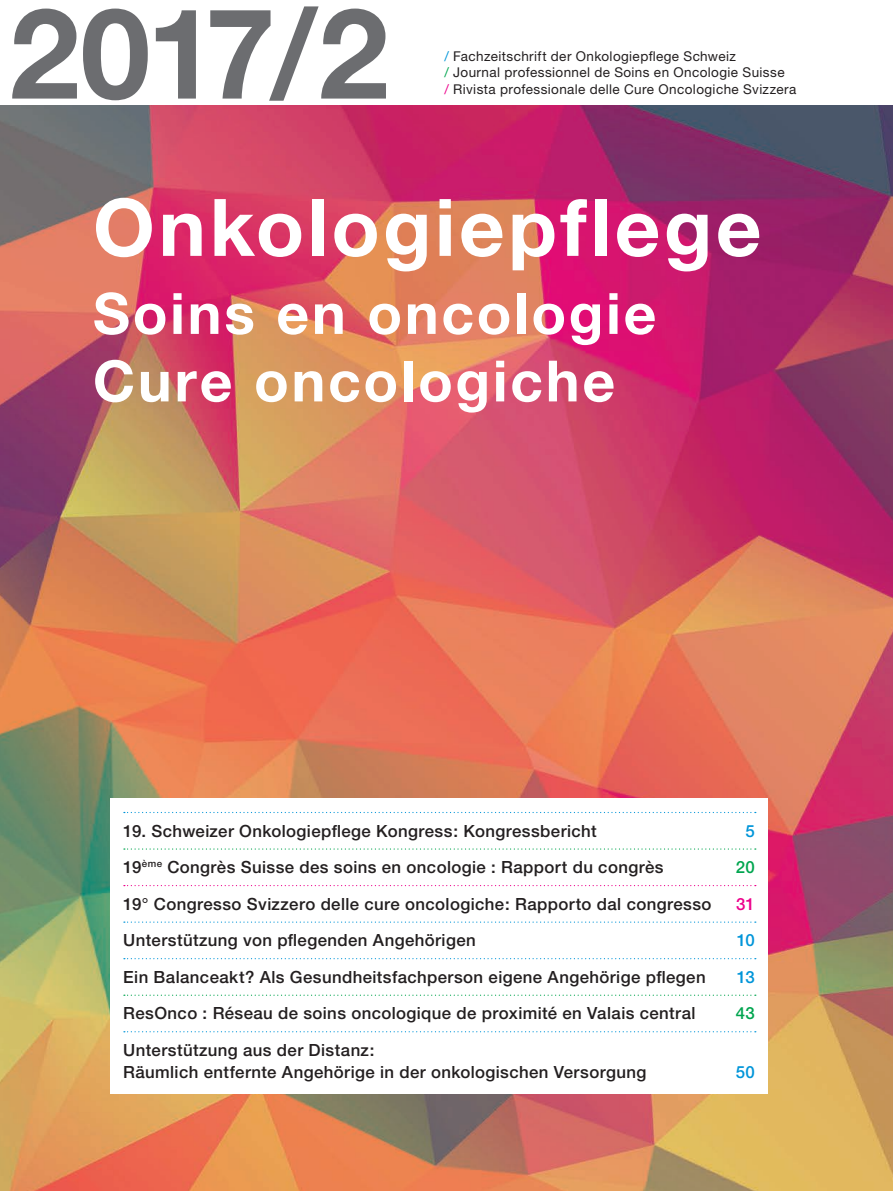
<style>
.page{position:relative;width:893px;height:1191px;background:#fff}
.page>*{position:absolute;margin:0;border:0;box-sizing:border-box;transform-origin:0 0}
.t1{font:700 126px "Helvetica Neue";color:#6c6d70}
.t2{font:700 79.5px "Helvetica Neue";letter-spacing:.045em;color:#fff}
.t3{font:700 57px/67.5px "Helvetica Neue";letter-spacing:.045em;color:#fff}
.t4{font:500 16.8px/22.5px "Helvetica Neue";letter-spacing:.025em;color:#231f20}
.t5{font:500 16.8px "Helvetica Neue";color:#0095d9}
.t6{font:500 16.8px "Helvetica Neue";color:#00a54f}
.t7{font:500 16.8px "Helvetica Neue";color:#ed028c}
.t8{font:13.5px/16.5px "Helvetica Neue";letter-spacing:.03em;color:#231f20}
.s1{color:#0095d9}
.s2{color:#00a54f}
.s3{color:#ed028c}
</style>
<div class="page">
<img style="left:0;top:106px;width:893px;height:1085px">
<div style="left:111px;top:798px;width:657px;height:295px;background:#fff"></div>
<svg style="left:124px;top:812px;width:632px;height:1px"></svg>
<svg style="left:124px;top:848px;width:632px;height:1px"></svg>
<svg style="left:124px;top:885px;width:632px;height:1px"></svg>
<svg style="left:124px;top:921px;width:632px;height:1px"></svg>
<svg style="left:124px;top:958px;width:632px;height:1px"></svg>
<svg style="left:124px;top:994px;width:632px;height:1px"></svg>
<svg style="left:124px;top:1031px;width:632px;height:1px"></svg>
<h1 class="t1" style="left:10px;top:-24px;width:381px">2017/2</h1>
<p class="t8" style="left:444px;top:47px;width:353px"><span class="s1">/</span> Fachzeitschrift der Onkologiepflege Schweiz<br><span class="s2">/</span> Journal professionnel de Soins en Oncologie Suisse<br><span class="s3">/</span> Rivista professionale delle Cure Oncologiche Svizzera</p>
<h2 class="t2" style="left:93px;top:178px;width:670px">Onkologiepflege</h2>
<h3 class="t3" style="left:93px;top:278px;width:565px">Soins en oncologie<br>Cure oncologiche</h3>
<p class="t4" style="left:123px;top:819px;width:475px">19. Schweizer Onkologiepflege Kongress: Kongressbericht</p>
<p class="t5" style="left:745px;top:820px;width:11px">5</p>
<p class="t4" style="left:123px;top:855px;width:542px">19<sup>ème</sup> Congrès Suisse des soins en oncologie : Rapport du congrès</p>
<p class="t6" style="left:736px;top:857px;width:21px">20</p>
<p class="t4" style="left:123px;top:892px;width:590px">19° Congresso Svizzero delle cure oncologiche: Rapporto dal congresso</p>
<p class="t7" style="left:736px;top:893px;width:20px">31</p>
<p class="t4" style="left:123px;top:928px;width:354px">Unterstützung von pflegenden Angehörigen</p>
<p class="t5" style="left:737px;top:930px;width:20px">10</p>
<p class="t4" style="left:123px;top:965px;width:584px">Ein Balanceakt? Als Gesundheitsfachperson eigene Angehörige pflegen</p>
<p class="t5" style="left:737px;top:966px;width:20px">13</p>
<p class="t4" style="left:123px;top:1001px;width:574px">ResOnco : Réseau de soins oncologique de proximité en Valais central</p>
<p class="t6" style="left:736px;top:1003px;width:21px">43</p>
<p class="t4" style="left:123px;top:1038px;width:525px">Unterstützung aus der Distanz:<br>Räumlich entfernte Angehörige in der onkologischen Versorgung</p>
<p class="t5" style="left:736px;top:1062px;width:21px">50</p>
</div>
